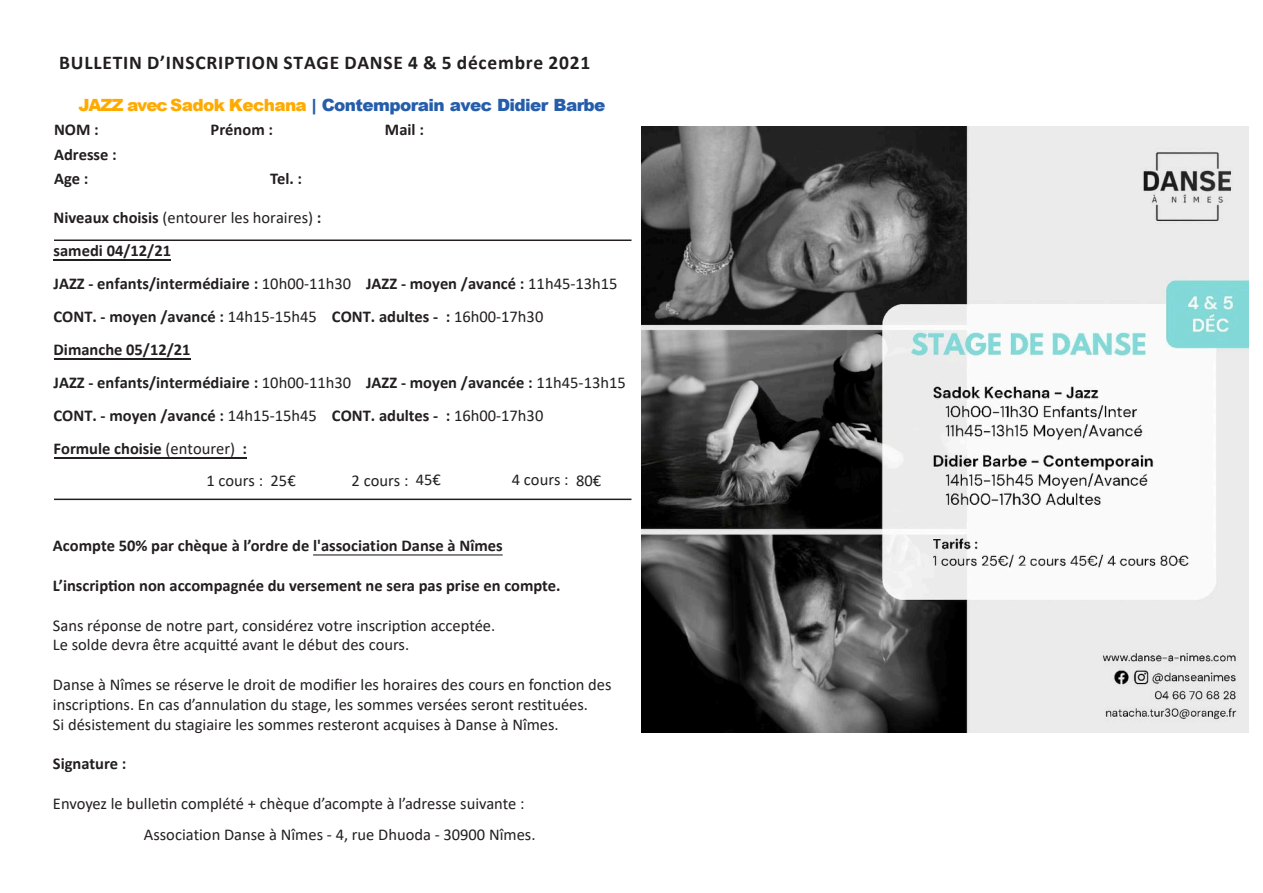
<style>
.page{position:relative;width:1263px;height:893px;background:#fff}
.page>*{position:absolute;margin:0;border:0;box-sizing:border-box;transform-origin:0 0}
.t1{font:700 19.5px "Calibri";letter-spacing:.04em;color:#231f20}
.t2{font:900 16.8px "Arial";letter-spacing:-.035em;color:#255dab}
.t3{font:700 16.5px/33px "Calibri";color:#231f20}
.t4{font:16.5px/19.8px "Calibri";color:#231f20}
.s1{color:#fa0}
.s2{font-weight:400}
</style>
<div class="page">
<hr style="left:54px;top:457px;width:193px;height:1px;background:#231f20">
<hr style="left:54px;top:358px;width:136px;height:1px;background:#231f20">
<hr style="left:54px;top:259px;width:117px;height:1px;background:#231f20">
<hr style="left:313px;top:554px;width:190px;height:2px;background:#231f20">
<hr style="left:54px;top:239px;width:577px;height:2px;background:#231f20">
<hr style="left:54px;top:499px;width:577px;height:1px;background:#231f20">
<img style="left:642px;top:126px;width:606px;height:606px">
<p class="t1" style="left:59px;top:48px;width:533px">BULLETIN D’INSCRIPTION STAGE DANSE 4 &amp; 5 décembre 2021</p>
<p class="t2" style="left:78px;top:92px;width:529px"><span class="s1">JAZZ avec Sadok Kechana</span> | Contemporain avec Didier Barbe</p>
<p class="t3" style="left:54px;top:113px;width:46px">NOM :</p>
<p class="t3" style="left:211px;top:113px;width:64px">Prénom :</p>
<p class="t3" style="left:385px;top:113px;width:40px">Mail :</p>
<p class="t3" style="left:54px;top:142px;width:64px;line-height:24.8px">Adresse :<br>Age :</p>
<p class="t3" style="left:270px;top:162px;width:33px">Tel. :</p>
<p class="t3" style="left:54px;top:201px;width:574px">Niveaux choisis <span class="s2">(entourer les horaires)</span> :<br>samedi 04/12/21<br>JAZZ - enfants/intermédiaire : <span class="s2">10h00-11h30</span> JAZZ - moyen /avancé : <span class="s2">11h45-13h15<br></span>CONT. - moyen /avancé : <span class="s2">14h15-15h45</span> CONT. adultes - : <span class="s2">16h00-17h30<br></span>Dimanche 05/12/21<br>JAZZ - enfants/intermédiaire : <span class="s2">10h00-11h30</span> JAZZ - moyen /avancée : <span class="s2">11h45-13h15<br></span>CONT. - moyen /avancé : <span class="s2">14h15-15h45</span> CONT. adultes - : <span class="s2">16h00-17h30<br></span>Formule choisie <span class="s2">(entourer)</span> :</p>
<p class="t4" style="left:206px;top:470px;width:91px">1 cours : 25€</p>
<p class="t4" style="left:352px;top:470px;width:91px">2 cours : 45€</p>
<p class="t4" style="left:512px;top:470px;width:91px">4 cours : 80€</p>
<p class="t3" style="left:53px;top:529px;width:451px">Acompte 50% par chèque à l’ordre de l'association Danse à Nîmes</p>
<p class="t3" style="left:53px;top:569px;width:509px">L’inscription non accompagnée du versement ne sera pas prise en compte.</p>
<p class="t4" style="left:53px;top:615px;width:444px">Sans réponse de notre part, considérez votre inscription acceptée.<br>Le solde devra être acquitté avant le début des cours.</p>
<p class="t4" style="left:53px;top:674px;width:560px">Danse à Nîmes se réserve le droit de modifier les horaires des cours en fonction des inscriptions. En cas d’annulation du stage, les sommes versées seront restituées.<br>Si désistement du stagiaire les sommes resteront acquises à Danse à Nîmes.</p>
<p class="t3" style="left:53px;top:747px;width:75px">Signature :</p>
<p class="t4" style="left:144px;top:787px;width:393px;line-height:31.2px;text-indent:-91px">Envoyez le bulletin complété + chèque d’acompte à l’adresse suivante :<br>Association Danse à Nîmes - 4, rue Dhuoda - 30900 Nîmes.</p>
</div>
